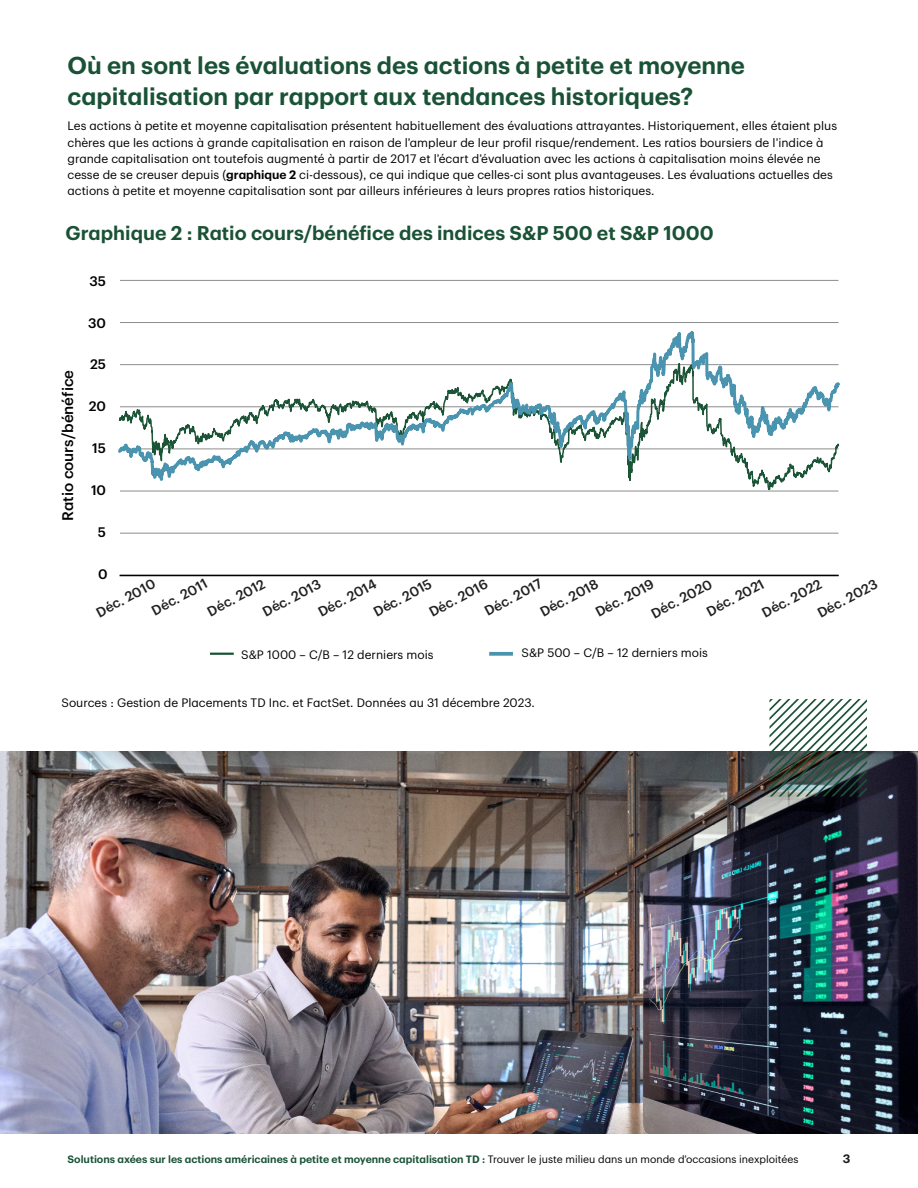
<style>
.page{position:relative;width:918px;height:1188px;background:#fff}
.page>*{position:absolute;margin:0;border:0;box-sizing:border-box;transform-origin:0 0}
.t1{font:600 24px/31.5px "TD Graphik";color:#1a5236}
.t2{font:600 19.5px "TD Graphik";color:#1a5236}
.t3{font:500 15px "TD Graphik";color:#000}
.t4{font:500 13.5px/24.3px "TD Graphik";color:#221f1f}
.t5{font:500 13.5px "TD Graphik";color:#000}
.t6{font:12px/16.2px "TD Graphik";color:#000}
.t7{font:600 12px "TD Graphik";color:#1c1c1c}
.t8{font:600 10.5px "TD Graphik";color:#1a5236}
.s1{font-weight:600}
.s2{font-weight:400;color:#000}
</style>
<div class="page">
<img style="left:0;top:752px;width:918px;height:382px">
<svg style="left:769px;top:699px;width:98px;height:98px"></svg>
<svg style="left:118px;top:279px;width:722px;height:374px"></svg>
<hr style="left:210px;top:653px;width:24px;height:2px;background:#1a5336">
<svg style="left:489px;top:652px;width:24px;height:4px"></svg>
<h2 class="t1" style="left:67px;top:47px;width:679px">Où en sont les évaluations des actions à petite et moyenne capitalisation par rapport aux tendances historiques?</h2>
<p class="t6" style="left:67px;top:117px;width:771px">Les actions à petite et moyenne capitalisation présentent habituellement des évaluations attrayantes. Historiquement, elles étaient plus chères que les actions à grande capitalisation en raison de l’ampleur de leur profil risque/rendement. Les ratios boursiers de l’indice à grande capitalisation ont toutefois augmenté à partir de 2017 et l’écart d’évaluation avec les actions à capitalisation moins élevée ne cesse de se creuser depuis (<span class="s1">graphique 2</span> ci-dessous), ce qui indique que celles-ci sont plus avantageuses. Les évaluations actuelles des actions à petite et moyenne capitalisation sont par ailleurs inférieures à leurs propres ratios historiques.</p>
<h3 class="t2" style="left:66px;top:218px;width:649px">Graphique 2 : Ratio cours/bénéfice des indices S&amp;P 500 et S&amp;P 1000</h3>
<p class="t5" style="left:90px;top:270px;width:18px">35</p>
<p class="t3" style="left:56px;top:521px;width:153px;rotate:-90deg">Ratio cours/bénéfice</p>
<p class="t5" style="left:88px;top:312px;width:19px">30</p>
<p class="t5" style="left:90px;top:354px;width:17px">25</p>
<p class="t5" style="left:89px;top:396px;width:19px">20</p>
<p class="t5" style="left:92px;top:438px;width:15px">15</p>
<p class="t5" style="left:91px;top:480px;width:17px">10</p>
<p class="t5" style="left:98px;top:522px;width:10px">5</p>
<p class="t5" style="left:98px;top:564px;width:11px">0</p>
<p class="t4" style="left:479px;top:600px;width:64px;rotate:-28deg">Déc. 2017</p>
<p class="t4" style="left:135px;top:578px;width:63px;text-indent:-50px;rotate:-28deg">Déc. 2010<br>Déc. 2011</p>
<p class="t4" style="left:202px;top:601px;width:65px;rotate:-28deg">Déc. 2012</p>
<p class="t4" style="left:424px;top:601px;width:66px;rotate:-28deg">Déc. 2016</p>
<p class="t4" style="left:535px;top:601px;width:65px;rotate:-28deg">Déc. 2018</p>
<p class="t4" style="left:313px;top:601px;width:66px;rotate:-28deg">Déc. 2014</p>
<p class="t4" style="left:257px;top:601px;width:65px;rotate:-28deg">Déc. 2013</p>
<p class="t4" style="left:590px;top:601px;width:66px;rotate:-28deg">Déc. 2019</p>
<p class="t4" style="left:368px;top:601px;width:65px;rotate:-28deg">Déc. 2015</p>
<p class="t4" style="left:799px;top:578px;width:68px;line-height:26.2px;text-indent:-49px;rotate:-28deg">Déc. 2022<br>Déc. 2023</p>
<p class="t4" style="left:690px;top:579px;width:65px;text-indent:-50px;rotate:-28deg">Déc. 2020<br>Déc. 2021</p>
<p class="t6" style="left:241px;top:645px;width:194px">S&amp;P 1000 – C/B – 12 derniers mois</p>
<p class="t6" style="left:522px;top:644px;width:188px">S&amp;P 500 – C/B – 12 derniers mois</p>
<p class="t6" style="left:62px;top:694px;width:475px">Sources : Gestion de Placements TD Inc. et FactSet. Données au 31 décembre 2023.</p>
<p class="t8" style="left:68px;top:1151px;width:733px">Solutions axées sur les actions américaines à petite et moyenne capitalisation TD : <span class="s2">Trouver le juste milieu dans un monde d’occasions inexploitées</span></p>
<p class="t7" style="left:843px;top:1150px;width:9px">3</p>
</div>
